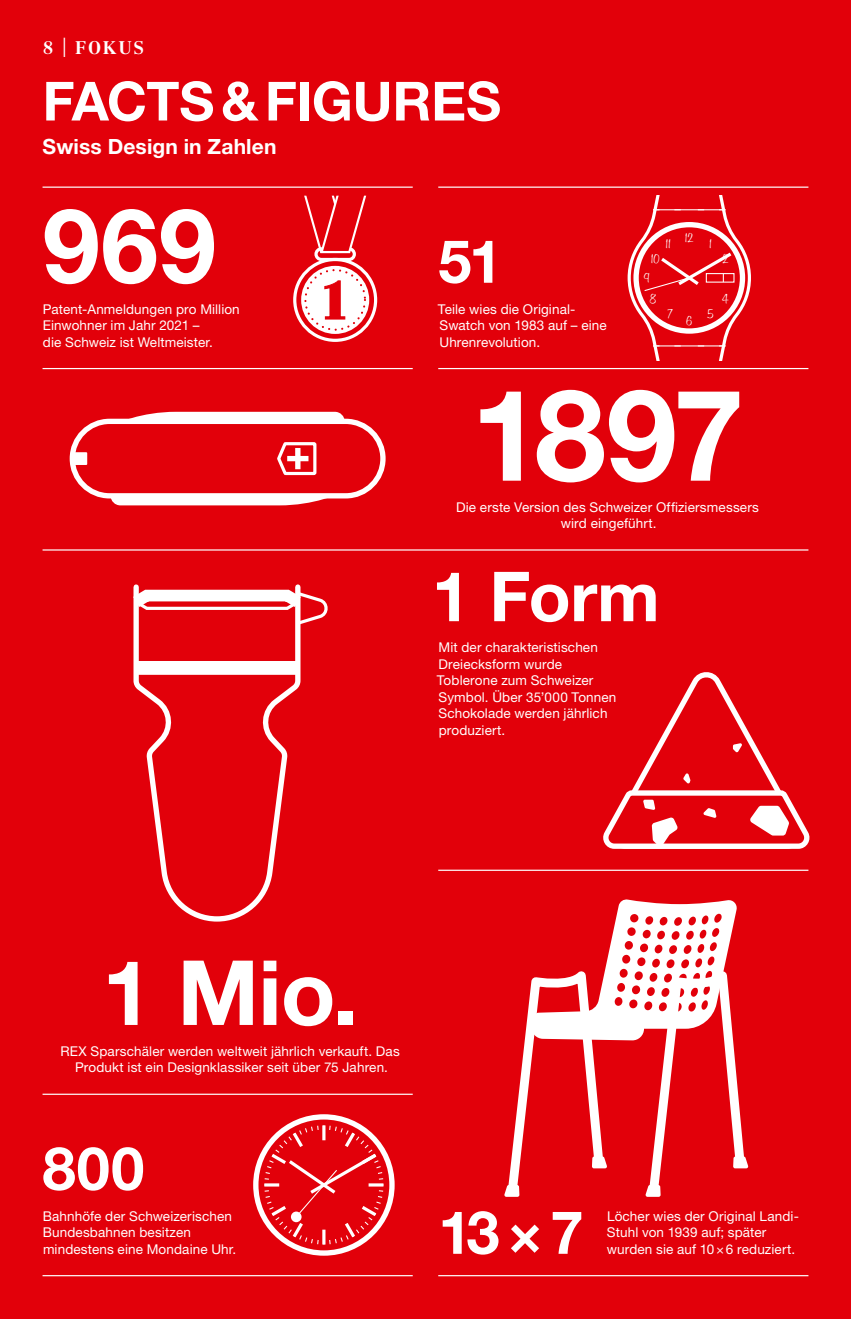
<style>
.page{position:relative;width:851px;height:1319px;background:#fff}
.page>*{position:absolute;margin:0;border:0;box-sizing:border-box;transform-origin:0 0}
.t1{font:700 127.2px "Helvetica Neue LT Std";color:#fff}
.t2{font:700 103.2px "Helvetica Neue LT Std";color:#fff}
.t3{font:700 90px "Helvetica Neue LT Std";color:#fff}
.t4{font:700 69px "Helvetica Neue LT Std";color:#fff}
.t5{font:700 59.7px "Helvetica Neue LT Std";letter-spacing:-.015em;color:#fff}
.t6{font:700 54px "Helvetica Neue LT Std";letter-spacing:-.005em;color:#fff}
.t7{font:53.4px "Bodoni PTVF";color:#e2000a}
.t8{font:700 21px "Helvetica Neue LT Std";letter-spacing:.005em;color:#fff}
.t9{font:700 18px "Centennial LT Std";letter-spacing:.1em;color:#fff}
.t10{font:15px "Filmotype Honey";color:#fff}
.t11{font:13.5px/16.5px "Helvetica Neue LT Std";letter-spacing:.01em;color:#fff}
.s1{font-family:"Helvetica Neue LT Std";font-weight:300;font-size:27px}
</style>
<div class="page">
<div style="left:0;top:0;width:850px;height:1318px;background:#e2000a"></div>
<hr style="left:438px;top:186px;width:370px;height:2px;background:#fff">
<hr style="left:43px;top:1274px;width:369px;height:1px;background:#fff">
<hr style="left:438px;top:1274px;width:370px;height:1px;background:#fff">
<hr style="left:43px;top:1093px;width:369px;height:1px;background:#fff">
<hr style="left:438px;top:869px;width:370px;height:1px;background:#fff">
<hr style="left:43px;top:549px;width:765px;height:1px;background:#fff">
<hr style="left:43px;top:368px;width:369px;height:1px;background:#fff">
<hr style="left:438px;top:368px;width:370px;height:1px;background:#fff">
<svg style="left:76px;top:452px;width:11px;height:13px"></svg>
<div style="left:70px;top:418px;width:315px;height:80px;border:5px solid #fff;border-radius:37px"></div>
<svg style="left:111px;top:412px;width:233px;height:93px"></svg>
<div style="left:287px;top:456px;width:21px;height:5px;background:#fff"></div>
<div style="left:295px;top:448px;width:5px;height:21px;background:#fff"></div>
<svg style="left:603px;top:672px;width:207px;height:177px"></svg>
<svg style="left:133px;top:627px;width:168px;height:295px"></svg>
<div style="left:136px;top:661px;width:162px;height:13px;background:#fff"></div>
<svg style="left:133px;top:584px;width:194px;height:43px"></svg>
<div style="left:253px;top:1113px;width:141px;height:142px;border:5px solid #fff;border-radius:50%"></div>
<svg style="left:264px;top:1125px;width:119px;height:119px"></svg>
<svg style="left:627px;top:195px;width:123px;height:165px"></svg>
<hr style="left:653px;top:209px;width:72px;height:1px;background:#fff">
<hr style="left:653px;top:345px;width:72px;height:1px;background:#fff">
<svg style="left:504px;top:899px;width:245px;height:298px"></svg>
<div style="left:293px;top:258px;width:84px;height:84px;border:3px solid #fff;border-radius:50%"></div>
<div style="left:301px;top:266px;width:68px;height:68px;background:#fff;border-radius:50%"></div>
<div style="left:314px;top:247px;width:42px;height:14px;border:3px solid #fff;border-radius:5px"></div>
<svg style="left:324px;top:280px;width:21px;height:39px"></svg>
<svg style="left:304px;top:196px;width:62px;height:57px"></svg>
<div style="left:304px;top:269px;width:62px;height:62px;border:2px dashed #e2000a;border-radius:50%"></div>
<hr style="left:43px;top:186px;width:369px;height:2px;background:#fff">
<h3 class="t9" style="left:43px;top:37px;width:103px">8 <span class="s1">I</span> FOKUS</h3>
<h3 class="t6" style="left:43px;top:68px;width:460px">FACTS&amp;FIGURES</h3>
<h3 class="t8" style="left:43px;top:133px;width:235px">Swiss Design in Zahlen</h3>
<h2 class="t2" style="left:43px;top:182px;width:175px">969</h2>
<p class="t11" style="left:43px;top:300px;width:198px">Patent-Anmeldungen pro Million<br>Einwohner im Jahr 2021 –<br>die Schweiz ist Weltmeister.</p>
<h3 class="t7" style="left:323px;top:263px;width:25px">1</h3>
<h3 class="t5" style="left:438px;top:224px;width:65px">51</h3>
<p class="t11" style="left:438px;top:300px;width:170px">Teile wies die Original-<br>Swatch von 1983 auf – eine<br>Uhrenrevolution.</p>
<p class="t10" style="left:685px;top:229px;width:10px">12</p>
<p class="t10" style="left:665px;top:236px;width:7px">11</p>
<p class="t10" style="left:709px;top:236px;width:4px">1</p>
<p class="t10" style="left:650px;top:251px;width:10px">10</p>
<p class="t10" style="left:722px;top:251px;width:8px">2</p>
<p class="t10" style="left:643px;top:270px;width:7px">9</p>
<p class="t10" style="left:649px;top:291px;width:8px">8</p>
<p class="t10" style="left:722px;top:291px;width:8px">4</p>
<p class="t10" style="left:667px;top:306px;width:7px">7</p>
<p class="t10" style="left:707px;top:306px;width:8px">5</p>
<p class="t10" style="left:686px;top:312px;width:8px">6</p>
<h1 class="t1" style="left:471px;top:356px;width:274px">1897</h1>
<p class="t11" style="left:456px;top:498px;width:304px;text-align:center">Die erste Version des Schweizer Offiziersmessers wird eingeführt.</p>
<h3 class="t4" style="left:432px;top:554px;width:229px">1 Form</h3>
<p class="t11" style="left:437px;top:638px;width:181px">Mit der charakteristischen<br>Dreiecksform wurde<br>Toblerone zum Schweizer<br>Symbol. Über 35’000 Tonnen<br>Schokolade werden jährlich produziert.</p>
<h3 class="t3" style="left:102px;top:937px;width:257px">1 Mio.</h3>
<p class="t11" style="left:60px;top:1042px;width:341px;text-align:center">REX Sparschäler werden weltweit jährlich verkauft. Das<br>Produkt ist ein Designklassiker seit über 75 Jahren.</p>
<h3 class="t5" style="left:42px;top:1131px;width:103px">800</h3>
<p class="t11" style="left:43px;top:1207px;width:195px">Bahnhöfe der Schweizerischen<br>Bundesbahnen besitzen mindestens eine Mondaine Uhr.</p>
<h3 class="t5" style="left:438px;top:1195px;width:147px">13×7</h3>
<p class="t11" style="left:606px;top:1207px;width:194px">Löcher wies der Original Landi-<br>Stuhl von 1939 auf; später wurden sie auf 10×6 reduziert.</p>
</div>
